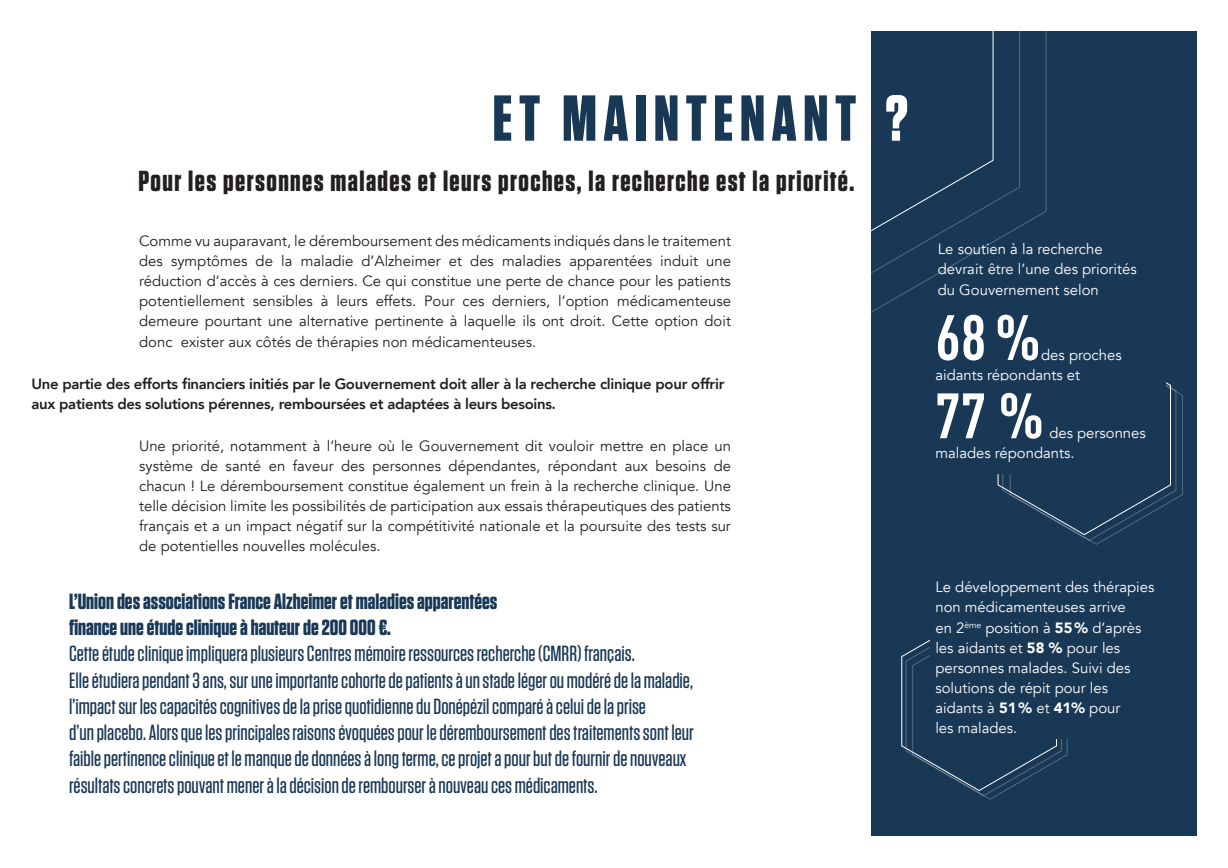
<style>
.page{position:relative;width:1228px;height:868px;background:#fff}
.page>*{position:absolute;margin:0;border:0;box-sizing:border-box;transform-origin:0 0}
.t1{font:700 64.75px "Tungsten";letter-spacing:.1em;color:#193856}
.t2{font:700 63px "DIN Cond";color:#fff}
.t3{font:700 28.88px "Tungsten";letter-spacing:.05em;color:#231f20}
.t4{font:500 21.88px/26.2px "Tungsten";color:#193856}
.t5{font:700 21.88px/26.2px "Tungsten";color:#193856}
.t6{font:14.88px/20.1px "Avenir";color:#231f20;text-align:justify}
.t7{font:14.88px/20.1px "Avenir";color:#fff}
.t8{font:800 14.88px/20.1px "Avenir";letter-spacing:-.02em;color:#231f20}
.s1{color:#fff}
.s2{font-weight:900}
</style>
<div class="page">
<div style="left:871px;top:32px;width:325px;height:804px;background:#193856"></div>
<svg style="left:997px;top:382px;width:186px;height:163px"></svg>
<svg style="left:901px;top:639px;width:166px;height:161px"></svg>
<div style="left:930px;top:381px;width:236px;height:93px;background:#193856"></div>
<div style="left:930px;top:555px;width:231px;height:183px;background:#193856"></div>
<h1 class="t1" style="left:492px;top:84px;width:417px">ET MAINTENANT <span class="s1">?</span></h1>
<h3 class="t3" style="left:138px;top:166px;width:717px">Pour les personnes malades et leurs proches, la recherche est la priorité.</h3>
<p class="t6" style="left:139px;top:231px;width:593px">Comme vu auparavant, le déremboursement des médicaments indiqués dans le traitement des symptômes de la maladie d’Alzheimer et des maladies apparentées induit une réduction d’accès à ces derniers. Ce qui constitue une perte de chance pour les patients potentiellement sensibles à leurs effets. Pour ces derniers, l’option médicamenteuse demeure pourtant une alternative pertinente à laquelle ils ont droit. Cette option doit donc exister aux côtés de thérapies non médicamenteuses.</p>
<p class="t8" style="left:32px;top:373px;width:694px">Une partie des efforts financiers initiés par le Gouvernement doit aller à la recherche clinique pour offrir aux patients des solutions pérennes, remboursées et adaptées à leurs besoins.</p>
<p class="t6" style="left:139px;top:436px;width:593px">Une priorité, notamment à l’heure où le Gouvernement dit vouloir mettre en place un système de santé en faveur des personnes dépendantes, répondant aux besoins de chacun ! Le déremboursement constitue également un frein à la recherche clinique. Une telle décision limite les possibilités de participation aux essais thérapeutiques des patients français et a un impact négatif sur la compétitivité nationale et la poursuite des tests sur de potentielles nouvelles molécules.</p>
<h3 class="t5" style="left:69px;top:589px;width:430px">L’Union des associations France Alzheimer et maladies apparentées finance une étude clinique à hauteur de 200 000 €.</h3>
<p class="t4" style="left:69px;top:641px;width:626px">Cette étude clinique impliquera plusieurs Centres mémoire ressources recherche (CMRR) français.<br>Elle étudiera pendant 3 ans, sur une importante cohorte de patients à un stade léger ou modéré de la maladie, l’impact sur les capacités cognitives de la prise quotidienne du Donépézil comparé à celui de la prise<br>d’un placebo. Alors que les principales raisons évoquées pour le déremboursement des traitements sont leur faible pertinence clinique et le manque de données à long terme, ce projet a pour but de fournir de nouveaux résultats concrets pouvant mener à la décision de rembourser à nouveau ces médicaments.</p>
<p class="t7" style="left:938px;top:239px;width:200px">Le soutien à la recherche devrait être l’une des priorités du Gouvernement selon</p>
<h2 class="t2" style="left:935px;top:299px;width:107px">68%</h2>
<p class="t7" style="left:935px;top:345px;width:188px;text-indent:106px">des proches aidants répondants et</p>
<h2 class="t2" style="left:935px;top:377px;width:110px">77 %</h2>
<p class="t7" style="left:935px;top:423px;width:212px;text-indent:114px">des personnes malades répondants.</p>
<p class="t7" style="left:935px;top:577px;width:221px">Le développement des thérapies non médicamenteuses arrive<br>en 2<sup>ème</sup> position à <span class="s2">55%</span> d’après les aidants et <span class="s2">58 %</span> pour les personnes malades. Suivi des solutions de répit pour les aidants à <span class="s2">51%</span> et <span class="s2">41%</span> pour<br>les malades.</p>
</div>
